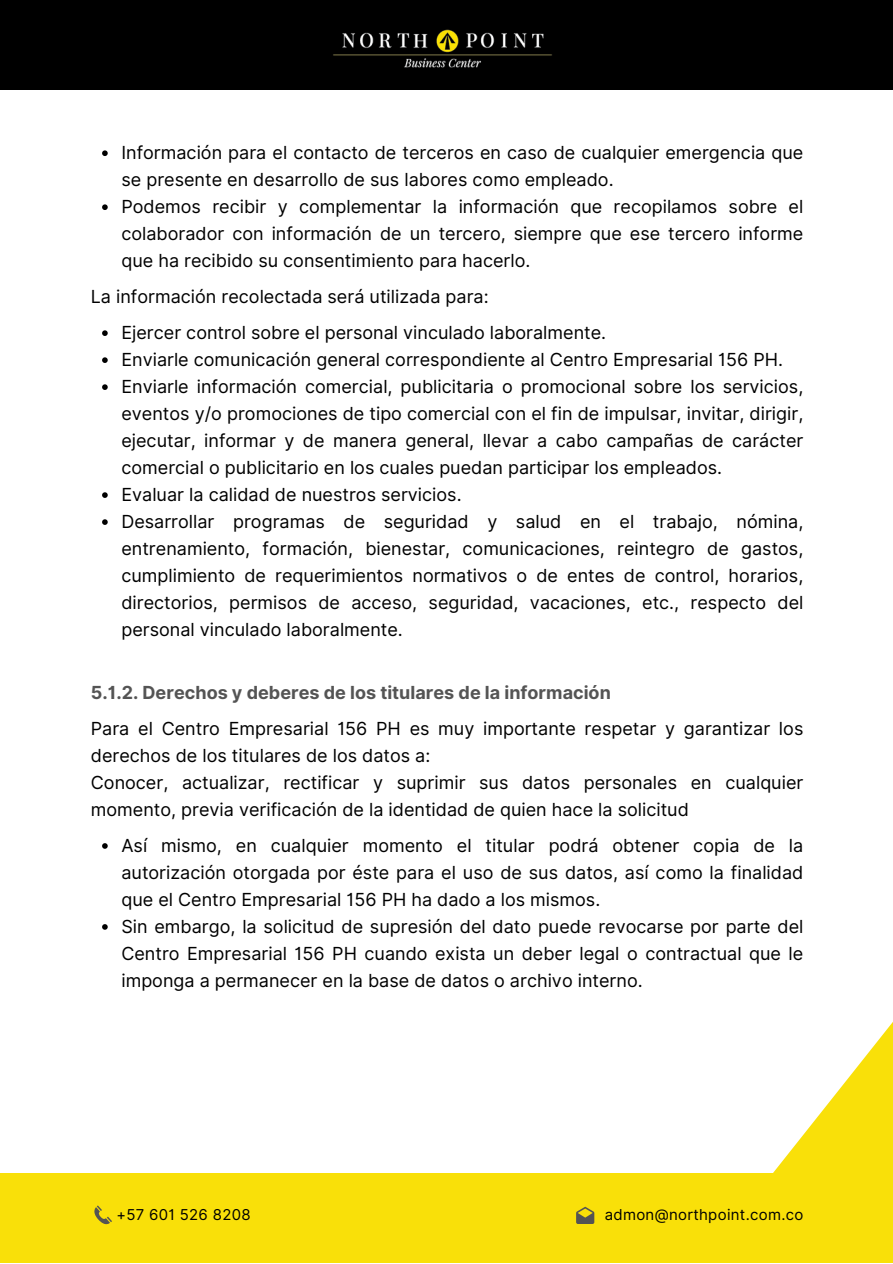
<style>
.page{position:relative;width:893px;height:1264px;background:#fff}
.page>*{position:absolute;margin:0;border:0;box-sizing:border-box;transform-origin:0 0}
.t1{font:18px/27px "Inter";color:#000;text-align:justify}
.t2{font:700 18px "Inter";color:#545454}
.t3{font:15px "Inter";letter-spacing:.02em;color:#000}
</style>
<div class="page">
<svg style="left:773px;top:1023px;width:119px;height:150px"></svg>
<div style="left:0;top:1173px;width:892px;height:89px;background:#f9e009"></div>
<div style="left:0;top:0;width:892px;height:89px;background:#000"></div>
<svg style="left:94px;top:1205px;width:18px;height:20px"></svg>
<svg style="left:102px;top:150px;width:6px;height:6px"></svg>
<svg style="left:102px;top:204px;width:6px;height:6px"></svg>
<svg style="left:102px;top:330px;width:6px;height:6px"></svg>
<svg style="left:102px;top:357px;width:6px;height:6px"></svg>
<svg style="left:102px;top:384px;width:6px;height:6px"></svg>
<svg style="left:102px;top:492px;width:6px;height:6px"></svg>
<svg style="left:102px;top:519px;width:6px;height:6px"></svg>
<svg style="left:102px;top:843px;width:6px;height:5px"></svg>
<svg style="left:102px;top:924px;width:6px;height:5px"></svg>
<img style="left:333px;top:29px;width:219px;height:39px">
<svg style="left:576px;top:1206px;width:18px;height:17px"></svg>
<p class="t1" style="left:121px;top:139px;width:683px">Información para el contacto de terceros en caso de cualquier emergencia que se presente en desarrollo de sus labores como empleado.</p>
<p class="t1" style="left:121px;top:193px;width:683px">Podemos recibir y complementar la información que recopilamos sobre el colaborador con información de un tercero, siempre que ese tercero informe que ha recibido su consentimiento para hacerlo.</p>
<p class="t1" style="left:91px;top:283px;width:399px">La información recolectada será utilizada para:</p>
<p class="t1" style="left:121px;top:319px;width:486px">Ejercer control sobre el personal vinculado laboralmente.</p>
<p class="t1" style="left:121px;top:346px;width:663px">Enviarle comunicación general correspondiente al Centro Empresarial 156 PH.</p>
<p class="t1" style="left:121px;top:373px;width:683px">Enviarle información comercial, publicitaria o promocional sobre los servicios, eventos y/o promociones de tipo comercial con el fin de impulsar, invitar, dirigir, ejecutar, informar y de manera general, llevar a cabo campañas de carácter comercial o publicitario en los cuales puedan participar los empleados.</p>
<p class="t1" style="left:121px;top:481px;width:342px">Evaluar la calidad de nuestros servicios.</p>
<p class="t1" style="left:121px;top:508px;width:683px">Desarrollar programas de seguridad y salud en el trabajo, nómina, entrenamiento, formación, bienestar, comunicaciones, reintegro de gastos, cumplimiento de requerimientos normativos o de entes de control, horarios, directorios, permisos de acceso, seguridad, vacaciones, etc., respecto del personal vinculado laboralmente.</p>
<p class="t2" style="left:91px;top:682px;width:521px">5.1.2. Derechos y deberes de los titulares de la información</p>
<p class="t1" style="left:91px;top:715px;width:714px">Para el Centro Empresarial 156 PH es muy importante respetar y garantizar los derechos de los titulares de los datos a:</p>
<p class="t1" style="left:91px;top:769px;width:714px">Conocer, actualizar, rectificar y suprimir sus datos personales en cualquier momento, previa verificación de la identidad de quien hace la solicitud</p>
<p class="t1" style="left:121px;top:832px;width:683px">Así mismo, en cualquier momento el titular podrá obtener copia de la autorización otorgada por éste para el uso de sus datos, así como la finalidad que el Centro Empresarial 156 PH ha dado a los mismos.</p>
<p class="t1" style="left:121px;top:913px;width:683px">Sin embargo, la solicitud de supresión del dato puede revocarse por parte del Centro Empresarial 156 PH cuando exista un deber legal o contractual que le imponga a permanecer en la base de datos o archivo interno.</p>
<p class="t3" style="left:116px;top:1205px;width:136px">+57 601 526 8208</p>
<p class="t3" style="left:604px;top:1205px;width:200px">admon@northpoint.com.co</p>
</div>
